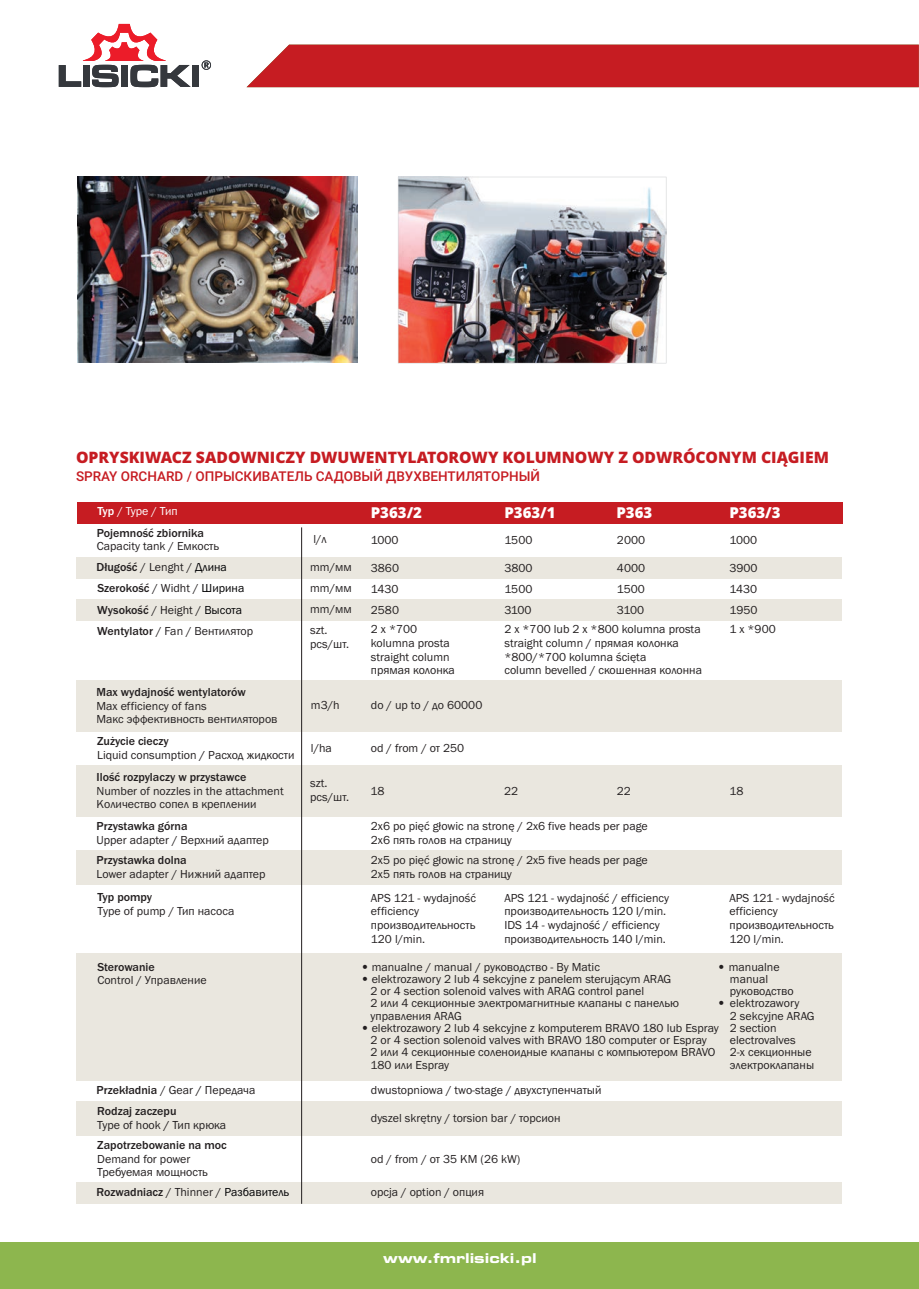
<style>
.page{position:relative;width:919px;height:1289px;background:#fff}
.page>*{position:absolute;margin:0;border:0;box-sizing:border-box;transform-origin:0 0}
.t1{font:800 15.75px "Open Sans";color:#c61c22}
.t2{font:800 15px "Open Sans";color:#fff}
.t3{font:500 13.5px "Roboto";color:#c61c22}
.t4{font:700 expanded 13.5px "Square 721 BT";color:#fff}
.t5{font:12px/13.6px "Franklin Gothic";color:#231f20}
.t6{font:500 12px/21.3px "Franklin Gothic";color:#231f20}
.t7{font:12px "Franklin Gothic";color:#fff}
.s1{font-weight:500}
.s2{color:#000002}
.s3{font-weight:400}
.s4{font-weight:400;color:#000002}
.s5{font-family:"Frankfurt Gothic"}
</style>
<div class="page">
<img style="left:77px;top:176px;width:280px;height:187px">
<img style="left:398px;top:177px;width:268px;height:186px">
<div style="left:77px;top:502px;width:765px;height:21px;background:#c61c22"></div>
<div style="left:76px;top:680px;width:765px;height:51px;background:#eae7df"></div>
<div style="left:76px;top:765px;width:765px;height:51px;background:#eae7df"></div>
<div style="left:76px;top:850px;width:765px;height:34px;background:#eae7df"></div>
<div style="left:76px;top:952px;width:765px;height:128px;background:#eae7df"></div>
<div style="left:76px;top:599px;width:765px;height:22px;background:#eae7df"></div>
<div style="left:76px;top:557px;width:765px;height:21px;background:#eae7df"></div>
<div style="left:76px;top:1182px;width:765px;height:21px;background:#eae7df"></div>
<div style="left:76px;top:1101px;width:765px;height:34px;background:#eae7df"></div>
<hr style="left:301px;top:527px;width:1px;height:676px;background:#231f20">
<div style="left:246px;top:45px;width:672px;height:42px;background:#c61c22"></div>
<svg style="left:201px;top:60px;width:10px;height:10px"></svg>
<svg style="left:59px;top:24px;width:132px;height:63px"></svg>
<div style="left:191px;top:65px;width:7px;height:22px;background:#35383d"></div>
<div style="left:0;top:1242px;width:918px;height:46px;background:#8db64e"></div>
<h1 class="t1" style="left:76px;top:451px;width:754px">OPRYSKIWACZ SADOWNICZY DWUWENTYLATOROWY KOLUMNOWY Z ODWRÓCONYM CIĄGIEM</h1>
<p class="t3" style="left:76px;top:470px;width:465px">SPRAY ORCHARD / ОПРЫСКИВАТЕЛЬ САДОВЫЙ ДВУХВЕНТИЛЯТОРНЫЙ</p>
<p class="t7" style="left:97px;top:507px;width:82px"><span class="s1">Typ</span> / Type / Тип</p>
<p class="t2" style="left:371px;top:506px;width:53px">P363/2</p>
<p class="t2" style="left:504px;top:506px;width:53px">P363/1</p>
<p class="t2" style="left:616px;top:506px;width:37px">P363</p>
<p class="t2" style="left:729px;top:506px;width:53px">P363/3</p>
<p class="t6" style="left:97px;top:523px;width:108px">Pojemność zbiornika</p>
<p class="t5" style="left:97px;top:540px;width:124px">Capacity tank / Емкость</p>
<p class="t5" style="left:313px;top:533px;width:15px">l/л</p>
<p class="t5" style="left:310px;top:557px;width:43px;line-height:21px;text-align:justify">mm/мм mm/мм mm/мм szt.</p>
<p class="t5" style="left:310px;top:637px;width:41px">pcs/шт.</p>
<p class="t5" style="left:371px;top:534px;width:29px">1000</p>
<p class="t5" style="left:504px;top:534px;width:29px">1500</p>
<p class="t5" style="left:617px;top:534px;width:30px">2000</p>
<p class="t5" style="left:729px;top:534px;width:29px">1000</p>
<p class="t5" style="left:97px;top:561px;width:132px"><span class="s1">Długość</span> / Lenght / <span class="s2">Длина</span></p>
<p class="t5" style="left:371px;top:562px;width:30px">3860</p>
<p class="t5" style="left:504px;top:562px;width:30px">3800</p>
<p class="t5" style="left:617px;top:562px;width:30px">4000</p>
<p class="t5" style="left:729px;top:562px;width:30px">3900</p>
<p class="t5" style="left:371px;top:583px;width:29px">1430</p>
<p class="t5" style="left:504px;top:583px;width:29px">1500</p>
<p class="t5" style="left:617px;top:583px;width:29px">1500</p>
<p class="t5" style="left:729px;top:583px;width:29px">1430</p>
<p class="t5" style="left:371px;top:604px;width:30px">2580</p>
<p class="t6" style="left:97px;top:578px;width:148px">Szerokość <span class="s3">/ Widht /</span> <span class="s4">Ширина<br></span>Wysokość <span class="s3">/ Height /</span> <span class="s4">Высота</span></p>
<p class="t5" style="left:504px;top:604px;width:29px">3100</p>
<p class="t5" style="left:617px;top:604px;width:29px">3100</p>
<p class="t5" style="left:729px;top:604px;width:30px">1950</p>
<p class="t5" style="left:97px;top:624px;width:157px"><span class="s1">Wentylator</span> / Fan / Вентилятор</p>
<p class="t5" style="left:371px;top:623px;width:86px">2 x *700 kolumna prosta straight column прямая колонка</p>
<p class="t5" style="left:504px;top:623px;width:199px">2 x *700 lub 2 x *800 kolumna prosta straight column / прямая колонка *800/*700 kolumna ścięta<br>column bevelled / скошенная колонна</p>
<p class="t5" style="left:729px;top:623px;width:48px">1 x *900</p>
<p class="t6" style="left:96px;top:682px;width:151px">Max wydajność wentylatorów</p>
<p class="t5" style="left:96px;top:699px;width:182px">Max efficiency of fans<br>Макс эффективность вентиляторов</p>
<p class="t5" style="left:97px;top:735px;width:199px"><span class="s1">Zużycie cieczy<br></span>Liquid consumption <span class="s1">/</span> Расход жидкости</p>
<p class="t6" style="left:96px;top:767px;width:151px">Ilość rozpylaczy w przystawce</p>
<p class="t5" style="left:96px;top:784px;width:189px">Number of nozzles in the attachment<br>Количество сопел в креплении</p>
<p class="t6" style="left:96px;top:816px;width:92px">Przystawka górna</p>
<p class="t5" style="left:96px;top:834px;width:174px">Upper adapter / Верхний адаптер</p>
<p class="t6" style="left:96px;top:850px;width:92px">Przystawka dolna</p>
<p class="t5" style="left:96px;top:867px;width:170px">Lower adapter / Нижний адаптер</p>
<p class="t6" style="left:97px;top:887px;width:56px">Typ pompy</p>
<p class="t5" style="left:97px;top:905px;width:138px">Type of pump / Тип насоса</p>
<p class="t6" style="left:97px;top:957px;width:59px">Sterowanie</p>
<p class="t5" style="left:97px;top:974px;width:111px">Control / Управление</p>
<p class="t5" style="left:96px;top:1084px;width:160px"><span class="s1">Przekładnia</span> / Gear <span class="s1">/</span> Передача</p>
<p class="t5" style="left:311px;top:699px;width:30px">m3/h</p>
<p class="t5" style="left:311px;top:741px;width:23px">l/ha</p>
<p class="t5" style="left:310px;top:777px;width:41px">szt. pcs/шт.</p>
<p class="t5" style="left:371px;top:699px;width:113px">do / up to / до 60000</p>
<p class="t5" style="left:371px;top:741px;width:95px">od / from / от 250</p>
<p class="t5" style="left:370px;top:785px;width:16px">18</p>
<p class="t5" style="left:504px;top:785px;width:16px">22</p>
<p class="t5" style="left:616px;top:785px;width:16px">22</p>
<p class="t5" style="left:729px;top:785px;width:16px">18</p>
<p class="t5" style="left:371px;top:820px;width:278px">2x6 po pięć głowic na stronę / 2x6 five heads per page<br>2x6 пять голов на страницу</p>
<p class="t5" style="left:371px;top:854px;width:278px">2x5 po pięć głowic na stronę / 2x5 five heads per page<br>2x5 пять голов на страницу</p>
<p class="t5" style="left:371px;top:891px;width:107px">APS 121 - wydajność efficiency производительность<br>120 l/min.</p>
<p class="t5" style="left:504px;top:891px;width:166px">APS 121 - wydajność / efficiency производительность 120 l/min.<br>IDS 14 - wydajność / efficiency производительность 140 l/min.</p>
<p class="t5" style="left:729px;top:891px;width:107px">APS 121 - wydajność efficiency производительность<br>120 l/min.</p>
<p class="t5" style="left:729px;top:961px;width:65px;line-height:12.3px;text-indent:-12px"><span class="s5">•</span> manualne manual руководство</p>
<p class="t5" style="left:729px;top:998px;width:86px;line-height:12.3px;text-indent:-12px"><span class="s5">•</span> elektrozawory<br>2 sekcyjne ARAG<br>2 section electrovalves<br>2-х секционные электроклапаны</p>
<p class="t5" style="left:361px;top:960px;width:240px"><span class="s5">•</span> manualne / manual / руководство - By Matic</p>
<p class="t5" style="left:370px;top:973px;width:310px;line-height:12.3px;text-indent:-9px"><span class="s5">•</span> elektrozawory 2 lub 4 sekcyjne z panelem sterującym ARAG 2 or 4 section solenoid valves with ARAG control panel<br>2 или 4 секционные электромагнитные клапаны с панелью управления ARAG</p>
<p class="t5" style="left:370px;top:1022px;width:350px;line-height:12.3px;text-indent:-9px"><span class="s5">•</span> elektrozawory 2 lub 4 sekcyjne z komputerem BRAVO 180 lub Espray 2 or 4 section solenoid valves with BRAVO 180 computer or Espray<br>2 или 4 секционные соленоидные клапаны с компьютером BRAVO 180 или Espray</p>
<p class="t5" style="left:371px;top:1084px;width:232px">dwustopniowa / two-stage / двухступенчатый</p>
<p class="t5" style="left:97px;top:1105px;width:130px"><span class="s1">Rodzaj zaczepu<br></span>Type of hook <span class="s1">/</span> Тип крюка</p>
<p class="t6" style="left:97px;top:1135px;width:131px">Zapotrzebowanie na moc</p>
<p class="t5" style="left:97px;top:1152px;width:112px">Demand for power<br>Требуемая мощность</p>
<p class="t5" style="left:371px;top:1152px;width:151px">od / from / от 35 KM (26 kW)</p>
<p class="t5" style="left:371px;top:1111px;width:191px">dyszel skrętny / torsion bar / торсион</p>
<p class="t6" style="left:96px;top:1182px;width:194px">Rozwadniacz <span class="s3">/ Thinner /</span> <span class="s4">Разбавитель</span></p>
<p class="t5" style="left:371px;top:1186px;width:115px">opcja / option / опция</p>
<p class="t4" style="left:383px;top:1252px;width:155px">www.fmrlisicki.pl</p>
</div>
